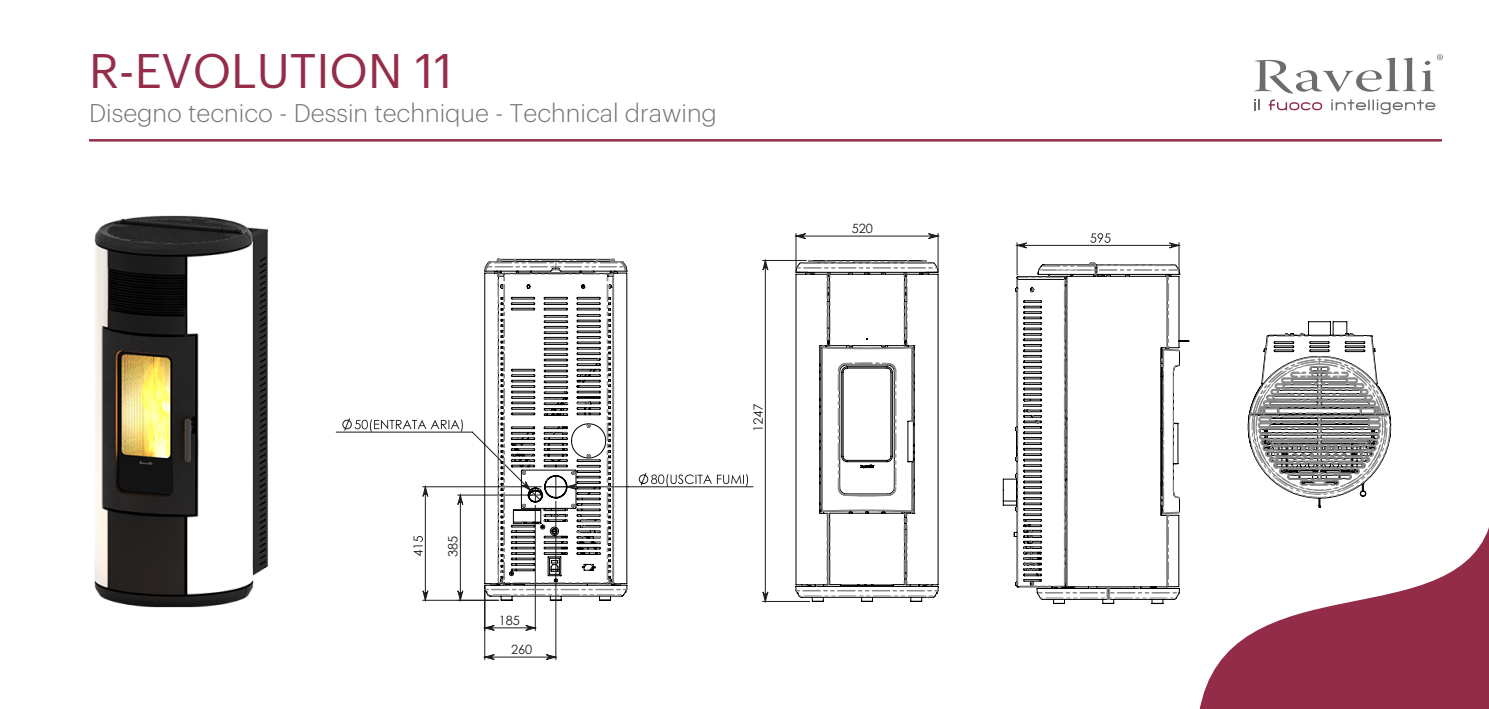
<style>
.page{position:relative;width:1489px;height:709px;background:#fff}
.page>*{position:absolute;margin:0;border:0;box-sizing:border-box;transform-origin:0 0}
.t1{font:47.5px "Graphik";color:#952d4a}
.t2{font:300 25px "Graphik";color:#747473}
.t3{font:12.75px "Century Gothic";color:#1d1d1b}
</style>
<div class="page">
<svg style="left:1254px;top:54px;width:188px;height:40px"></svg>
<svg style="left:1331px;top:100px;width:104px;height:14px"></svg>
<svg style="left:1268px;top:100px;width:53px;height:10px"></svg>
<svg style="left:1254px;top:100px;width:5px;height:10px"></svg>
<hr style="left:89px;top:139px;width:1352px;height:3px;background:#952d4a">
<svg style="left:1199px;top:530px;width:289px;height:179px;fill:#932c49"></svg>
<img style="left:94px;top:215px;width:175px;height:393px">
<hr style="left:535px;top:505px;width:1px;height:125px;background:#1d1d1b">
<hr style="left:484px;top:586px;width:1px;height:73px;background:#1d1d1b">
<hr style="left:555px;top:501px;width:1px;height:158px;background:#1d1d1b">
<hr style="left:1016px;top:243px;width:1px;height:32px;background:#1d1d1b">
<hr style="left:1178px;top:243px;width:1px;height:30px;background:#1d1d1b">
<hr style="left:762px;top:260px;width:44px;height:1px;background:#1d1d1b">
<hr style="left:762px;top:601px;width:47px;height:1px;background:#1d1d1b">
<hr style="left:795px;top:233px;width:1px;height:38px;background:#1d1d1b">
<hr style="left:937px;top:233px;width:1px;height:38px;background:#1d1d1b">
<svg style="left:483px;top:625px;width:75px;height:36px"></svg>
<svg style="left:1015px;top:233px;width:165px;height:18px"></svg>
<svg style="left:794px;top:233px;width:146px;height:9px"></svg>
<svg style="left:795px;top:259px;width:143px;height:343px"></svg>
<svg style="left:796px;top:260px;width:142px;height:338px"></svg>
<svg style="left:1002px;top:261px;width:187px;height:343px"></svg>
<svg style="left:1016px;top:262px;width:164px;height:338px"></svg>
<svg style="left:335px;top:259px;width:427px;height:343px"></svg>
<svg style="left:1247px;top:321px;width:144px;height:186px"></svg>
<h1 class="t1" style="left:89px;top:35px;width:365px">R-EVOLUTION 11</h1>
<p class="t2" style="left:89px;top:95px;width:629px">Disegno tecnico - Dessin technique - Technical drawing</p>
<p class="t3" style="left:445px;top:556px;width:23px;rotate:-90deg">385</p>
<p class="t3" style="left:498px;top:612px;width:23px">185</p>
<p class="t3" style="left:511px;top:642px;width:23px">260</p>
<p class="t3" style="left:851px;top:221px;width:23px">520</p>
</div>
